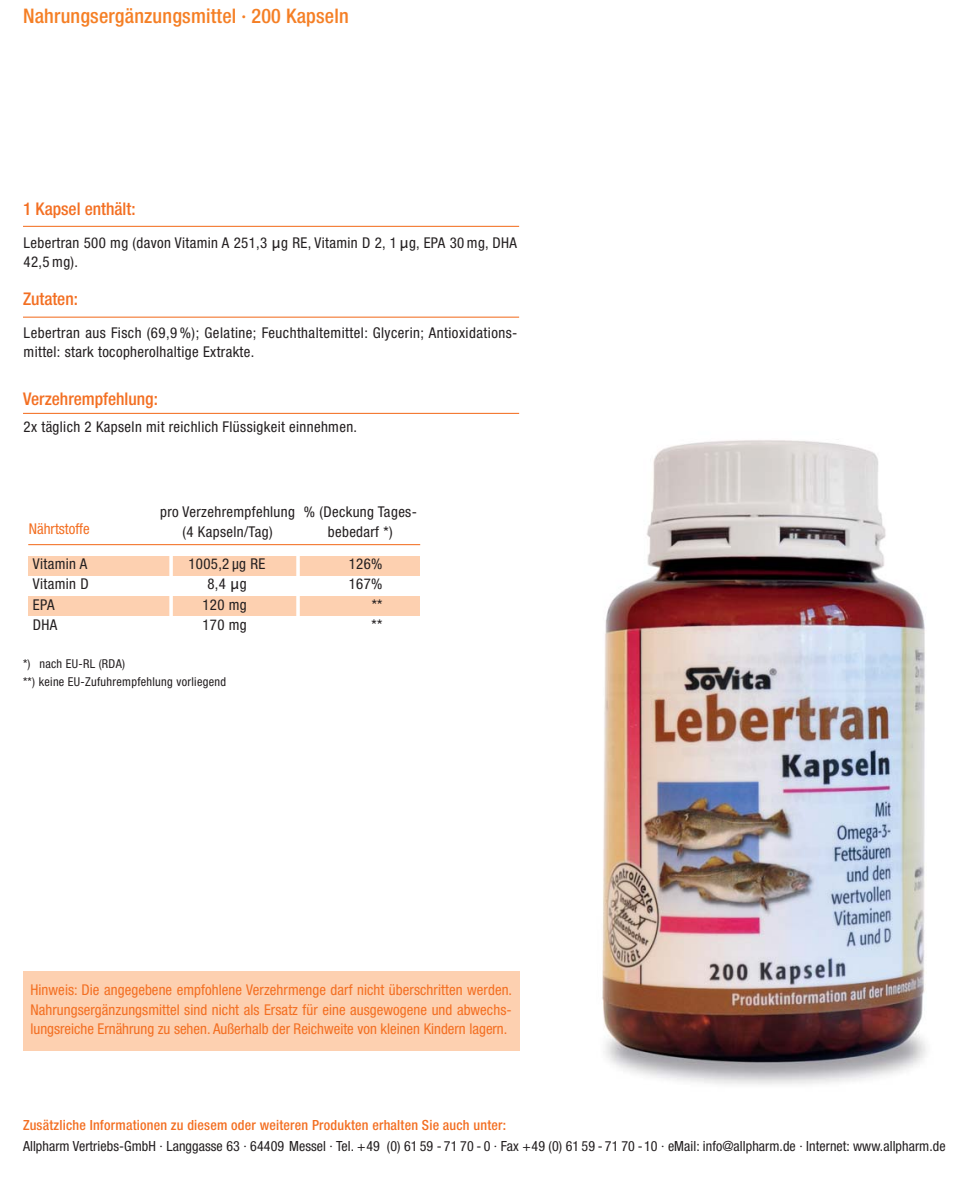
<style>
.page{position:relative;width:970px;height:1184px;background:#fff}
.page>*{position:absolute;margin:0;border:0;box-sizing:border-box;transform-origin:0 0}
.t1{font:500 condensed 20.12px "Helvetica Neue";letter-spacing:.01em;color:#f57f25}
.t2{font:500 condensed 17.5px "Helvetica Neue";color:#f36f22}
.t3{font:condensed 14.88px/19.2px "Helvetica Neue";letter-spacing:.025em;color:#231f20}
.t4{font:condensed 14.88px/19.2px "Helvetica Neue";color:#f36f22;text-align:justify}
.t5{font:condensed 14px "Helvetica Neue";letter-spacing:.005em;color:#231f20}
.t6{font:500 condensed 14px "Helvetica Neue";letter-spacing:.015em;color:#f36f22}
.t7{font:condensed 12.25px/17.5px "Helvetica Neue";letter-spacing:.025em;color:#231f20}
.s1{font-family:"Lucida Grande";font-stretch:normal}
</style>
<div class="page">
<hr style="left:23px;top:413px;width:496px;height:1px;background:#f36f22">
<hr style="left:23px;top:316px;width:496px;height:1px;background:#f36f22">
<hr style="left:23px;top:226px;width:496px;height:1px;background:#f36f22">
<div style="left:23px;top:971px;width:496px;height:79px;background:#fdd0b0"></div>
<hr style="left:28px;top:544px;width:392px;height:1px;background:#f36f22">
<div style="left:28px;top:556px;width:392px;height:20px;background:#fdd0b0"></div>
<div style="left:28px;top:596px;width:392px;height:20px;background:#fdd0b0"></div>
<hr style="left:169px;top:547px;width:4px;height:158px;background:#fff">
<hr style="left:296px;top:547px;width:4px;height:162px;background:#fff">
<img style="left:602px;top:440px;width:325px;height:645px">
<h1 class="t1" style="left:23px;top:9px;width:327px">Nahrungsergänzungsmittel · 200 Kapseln</h1>
<p class="t2" style="left:23px;top:202px;width:114px">1 Kapsel enthält:</p>
<p class="t3" style="left:24px;top:234px;width:495px">Lebertran 500 mg (davon Vitamin A 251,3 <span class="s1">µ</span>g RE, Vitamin D 2, 1 <span class="s1">µ</span>g, EPA 30 mg, DHA<br>42,5 mg).</p>
<p class="t2" style="left:23px;top:293px;width:56px">Zutaten:</p>
<p class="t3" style="left:24px;top:324px;width:495px">Lebertran aus Fisch (69,9 %); Gelatine; Feuchthaltemittel: Glycerin; Antioxidations&shy;mittel: stark tocopherolhaltige Extrakte.</p>
<p class="t2" style="left:23px;top:392px;width:136px">Verzehrempfehlung:</p>
<p class="t3" style="left:24px;top:418px;width:335px">2x täglich 2 Kapseln mit reichlich Flüssigkeit einnehmen.</p>
<p class="t4" style="left:29px;top:520px;width:62px">Nährtstoffe</p>
<p class="t3" style="left:160px;top:504px;width:136px;text-align:center">pro Verzehrempfehlung (4 Kapseln/Tag)</p>
<p class="t3" style="left:304px;top:504px;width:115px;text-align:center">% (Deckung Tages&shy;bebedarf *)</p>
<p class="t3" style="left:33px;top:555px;width:56px">Vitamin A</p>
<p class="t3" style="left:188px;top:555px;width:79px">1005,2 µg RE</p>
<p class="t3" style="left:349px;top:555px;width:35px">126%</p>
<p class="t3" style="left:33px;top:575px;width:57px">Vitamin D</p>
<p class="t3" style="left:207px;top:575px;width:41px">8,4 <span class="s1">µ</span>g</p>
<p class="t3" style="left:349px;top:575px;width:35px">167%</p>
<p class="t3" style="left:33px;top:596px;width:23px">EPA</p>
<p class="t3" style="left:202px;top:596px;width:46px">120 mg</p>
<p class="t3" style="left:372px;top:596px;width:12px">**</p>
<p class="t3" style="left:33px;top:616px;width:26px">DHA</p>
<p class="t3" style="left:202px;top:616px;width:46px">170 mg</p>
<p class="t3" style="left:372px;top:616px;width:12px">**</p>
<p class="t7" style="left:23px;top:656px;width:205px">*) nach EU-RL (RDA)<br>**) keine EU-Zufuhrempfehlung vorliegend</p>
<p class="t4" style="left:30px;top:981px;width:483px">Hinweis: Die angegebene empfohlene Verzehrmenge darf nicht überschritten werden.<br>Nahrungsergänzungsmittel sind nicht als Ersatz für eine ausgewogene und abwechs&shy;lungsreiche Ernährung zu sehen. Außerhalb der Reichweite von kleinen Kindern lagern.</p>
<p class="t6" style="left:23px;top:1120px;width:485px">Zusätzliche Informationen zu diesem oder weiteren Produkten erhalten Sie auch unter:</p>
<p class="t5" style="left:23px;top:1140px;width:924px">Allpharm Vertriebs-GmbH · Langgasse 63 · 64409 Messel · Tel. +49 (0) 61 59 - 71 70 - 0 · Fax +49 (0) 61 59 - 71 70 -10 · eMail: info@allpharm.de · Internet: www.allpharm.de</p>
</div>
